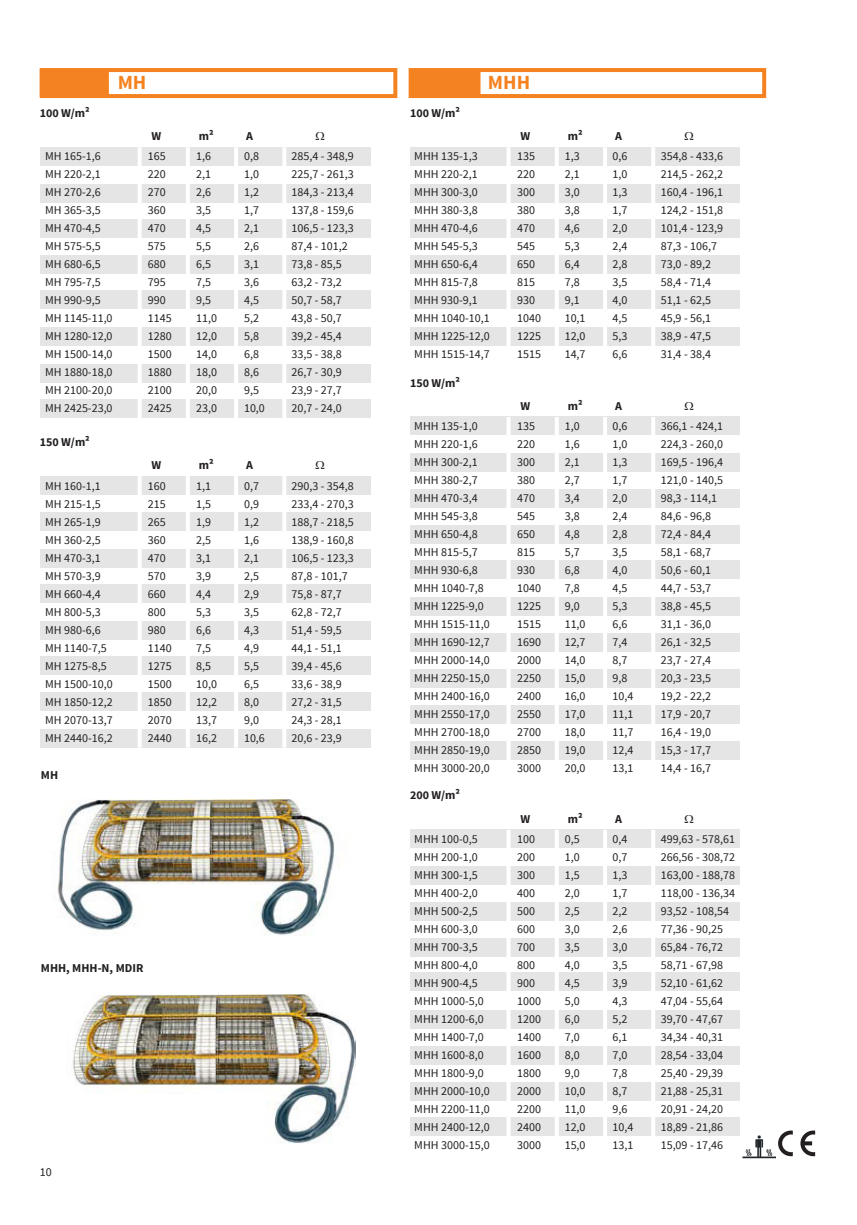
<style>
.page{position:relative;width:857px;height:1225px;background:#fff}
.page>*{position:absolute;margin:0;border:0;box-sizing:border-box;transform-origin:0 0}
.t1{font:700 20px "Source Sans Pro";color:#f58220}
.t2{font:12px/18px "Source Sans Pro";color:#231f20}
.t3{font:700 12px "Source Sans Pro";color:#231f20}
</style>
<div class="page">
<img style="left:72px;top:994px;width:283px;height:150px">
<img style="left:57px;top:800px;width:282px;height:136px">
<div style="left:40px;top:68px;width:357px;height:30px;border:4px solid #f58220"></div>
<div style="left:40px;top:69px;width:69px;height:28px;background:#f58220"></div>
<div style="left:408px;top:68px;width:357px;height:30px;border:4px solid #f58220"></div>
<div style="left:411px;top:69px;width:69px;height:28px;background:#f58220"></div>
<img style="left:742px;top:1135px;width:33px;height:23px">
<svg style="left:778px;top:1130px;width:14px;height:26px"></svg>
<svg style="left:800px;top:1130px;width:14px;height:26px"></svg>
<h1 class="t1" style="left:118px;top:69px;width:30px">MH</h1>
<h1 class="t1" style="left:487px;top:69px;width:44px">MHH</h1>
<p class="t3" style="left:40px;top:105px;width:52px">100 W/m²</p>
<p class="t2" style="left:45px;top:147px;width:69px">MH 165-1,6<br>MH 220-2,1<br>MH 270-2,6<br>MH 365-3,5<br>MH 470-4,5<br>MH 575-5,5<br>MH 680-6,5<br>MH 795-7,5<br>MH 990-9,5<br>MH 1145-11,0<br>MH 1280-12,0<br>MH 1500-14,0<br>MH 1880-18,0<br>MH 2100-20,0<br>MH 2425-23,0</p>
<p class="t2" style="left:564px;top:147px;width:22px">1,3<br>2,1<br>3,0<br>3,8<br>4,6<br>5,3<br>6,4<br>7,8<br>9,1<br>10,1<br>12,0<br>14,7</p>
<p class="t2" style="left:612px;top:147px;width:16px;text-align:justify">0,6<br>1,0<br>1,3<br>1,7<br>2,0<br>2,4<br>2,8<br>3,5<br>4,0<br>4,5<br>5,3<br>6,6</p>
<p class="t2" style="left:660px;top:147px;width:64px">354,8 - 433,6<br>214,5 - 262,2<br>160,4 - 196,1<br>124,2 - 151,8<br>101,4 - 123,9<br>87,3 - 106,7<br>73,0 - 89,2<br>58,4 - 71,4<br>51,1 - 62,5<br>45,9 - 56,1<br>38,9 - 47,5<br>31,4 - 38,4</p>
<p class="t3" style="left:410px;top:105px;width:52px">100 W/m²</p>
<p class="t2" style="left:414px;top:147px;width:77px">MHH 135-1,3<br>MHH 220-2,1<br>MHH 300-3,0<br>MHH 380-3,8<br>MHH 470-4,6<br>MHH 545-5,3<br>MHH 650-6,4<br>MHH 815-7,8<br>MHH 930-9,1<br>MHH 1040-10,1<br>MHH 1225-12,0<br>MHH 1515-14,7</p>
<p class="t3" style="left:151px;top:128px;width:11px">W</p>
<p class="t3" style="left:199px;top:128px;width:16px">m²</p>
<p class="t3" style="left:246px;top:128px;width:8px">A</p>
<p class="t3" style="left:520px;top:128px;width:11px">W</p>
<p class="t3" style="left:567px;top:128px;width:16px">m²</p>
<p class="t3" style="left:614px;top:128px;width:8px">A</p>
<p class="t2" style="left:148px;top:147px;width:25px">165<br>220<br>270<br>360<br>470<br>575<br>680<br>795<br>990<br>1145<br>1280<br>1500<br>1880<br>2100<br>2425</p>
<p class="t2" style="left:196px;top:147px;width:22px">1,6<br>2,1<br>2,6<br>3,5<br>4,5<br>5,5<br>6,5<br>7,5<br>9,5<br>11,0<br>12,0<br>14,0<br>18,0<br>20,0<br>23,0</p>
<p class="t2" style="left:244px;top:147px;width:22px">0,8<br>1,0<br>1,2<br>1,7<br>2,1<br>2,6<br>3,1<br>3,6<br>4,5<br>5,2<br>5,8<br>6,8<br>8,6<br>9,5<br>10,0</p>
<p class="t2" style="left:291px;top:147px;width:64px">285,4 - 348,9<br>225,7 - 261,3<br>184,3 - 213,4<br>137,8 - 159,6<br>106,5 - 123,3<br>87,4 - 101,2<br>73,8 - 85,5<br>63,2 - 73,2<br>50,7 - 58,7<br>43,8 - 50,7<br>39,2 - 45,4<br>33,5 - 38,8<br>26,7 - 30,9<br>23,9 - 27,7<br>20,7 - 24,0</p>
<p class="t2" style="left:517px;top:147px;width:25px">135<br>220<br>300<br>380<br>470<br>545<br>650<br>815<br>930<br>1040<br>1225<br>1515</p>
<p class="t3" style="left:410px;top:375px;width:52px">150 W/m²</p>
<p class="t3" style="left:520px;top:398px;width:11px">W</p>
<p class="t3" style="left:567px;top:398px;width:16px">m²</p>
<p class="t3" style="left:614px;top:398px;width:8px">A</p>
<p class="t3" style="left:40px;top:434px;width:52px">150 W/m²</p>
<p class="t2" style="left:45px;top:477px;width:69px">MH 160-1,1<br>MH 215-1,5<br>MH 265-1,9<br>MH 360-2,5<br>MH 470-3,1<br>MH 570-3,9<br>MH 660-4,4<br>MH 800-5,3<br>MH 980-6,6<br>MH 1140-7,5<br>MH 1275-8,5<br>MH 1500-10,0<br>MH 1850-12,2<br>MH 2070-13,7<br>MH 2440-16,2</p>
<p class="t3" style="left:41px;top:767px;width:19px">MH</p>
<p class="t3" style="left:151px;top:458px;width:11px">W</p>
<p class="t3" style="left:199px;top:458px;width:16px">m²</p>
<p class="t3" style="left:246px;top:458px;width:8px">A</p>
<p class="t2" style="left:148px;top:477px;width:25px">160<br>215<br>265<br>360<br>470<br>570<br>660<br>800<br>980<br>1140<br>1275<br>1500<br>1850<br>2070<br>2440</p>
<p class="t2" style="left:196px;top:477px;width:22px">1,1<br>1,5<br>1,9<br>2,5<br>3,1<br>3,9<br>4,4<br>5,3<br>6,6<br>7,5<br>8,5<br>10,0<br>12,2<br>13,7<br>16,2</p>
<p class="t2" style="left:244px;top:477px;width:22px">0,7<br>0,9<br>1,2<br>1,6<br>2,1<br>2,5<br>2,9<br>3,5<br>4,3<br>4,9<br>5,5<br>6,5<br>8,0<br>9,0<br>10,6</p>
<p class="t2" style="left:291px;top:477px;width:64px">290,3 - 354,8<br>233,4 - 270,3<br>188,7 - 218,5<br>138,9 - 160,8<br>106,5 - 123,3<br>87,8 - 101,7<br>75,8 - 87,7<br>62,8 - 72,7<br>51,4 - 59,5<br>44,1 - 51,1<br>39,4 - 45,6<br>33,6 - 38,9<br>27,2 - 31,5<br>24,3 - 28,1<br>20,6 - 23,9</p>
<p class="t3" style="left:41px;top:960px;width:104px">MHH, MHH-N, MDIR</p>
<p class="t2" style="left:40px;top:1162px;width:13px">10</p>
<p class="t2" style="left:414px;top:417px;width:77px">MHH 135-1,0<br>MHH 220-1,6<br>MHH 300-2,1<br>MHH 380-2,7<br>MHH 470-3,4<br>MHH 545-3,8<br>MHH 650-4,8<br>MHH 815-5,7<br>MHH 930-6,8<br>MHH 1040-7,8<br>MHH 1225-9,0<br>MHH 1515-11,0<br>MHH 1690-12,7<br>MHH 2000-14,0<br>MHH 2250-15,0<br>MHH 2400-16,0<br>MHH 2550-17,0<br>MHH 2700-18,0<br>MHH 2850-19,0<br>MHH 3000-20,0</p>
<p class="t3" style="left:410px;top:787px;width:52px">200 W/m²</p>
<p class="t2" style="left:414px;top:830px;width:77px">MHH 100-0,5<br>MHH 200-1,0<br>MHH 300-1,5<br>MHH 400-2,0<br>MHH 500-2,5<br>MHH 600-3,0<br>MHH 700-3,5<br>MHH 800-4,0<br>MHH 900-4,5<br>MHH 1000-5,0<br>MHH 1200-6,0<br>MHH 1400-7,0<br>MHH 1600-8,0<br>MHH 1800-9,0<br>MHH 2000-10,0<br>MHH 2200-11,0<br>MHH 2400-12,0<br>MHH 3000-15,0</p>
<p class="t2" style="left:517px;top:417px;width:25px">135<br>220<br>300<br>380<br>470<br>545<br>650<br>815<br>930<br>1040<br>1225<br>1515<br>1690<br>2000<br>2250<br>2400<br>2550<br>2700<br>2850<br>3000</p>
<p class="t2" style="left:564px;top:417px;width:22px">1,0<br>1,6<br>2,1<br>2,7<br>3,4<br>3,8<br>4,8<br>5,7<br>6,8<br>7,8<br>9,0<br>11,0<br>12,7<br>14,0<br>15,0<br>16,0<br>17,0<br>18,0<br>19,0<br>20,0</p>
<p class="t2" style="left:612px;top:417px;width:22px">0,6<br>1,0<br>1,3<br>1,7<br>2,0<br>2,4<br>2,8<br>3,5<br>4,0<br>4,5<br>5,3<br>6,6<br>7,4<br>8,7<br>9,8<br>10,4<br>11,1<br>11,7<br>12,4<br>13,1</p>
<p class="t2" style="left:660px;top:417px;width:64px">366,1 - 424,1<br>224,3 - 260,0<br>169,5 - 196,4<br>121,0 - 140,5<br>98,3 - 114,1<br>84,6 - 96,8<br>72,4 - 84,4<br>58,1 - 68,7<br>50,6 - 60,1<br>44,7 - 53,7<br>38,8 - 45,5<br>31,1 - 36,0<br>26,1 - 32,5<br>23,7 - 27,4<br>20,3 - 23,5<br>19,2 - 22,2<br>17,9 - 20,7<br>16,4 - 19,0<br>15,3 - 17,7<br>14,4 - 16,7</p>
<p class="t3" style="left:520px;top:811px;width:11px">W</p>
<p class="t3" style="left:567px;top:811px;width:16px">m²</p>
<p class="t3" style="left:614px;top:811px;width:8px">A</p>
<p class="t2" style="left:517px;top:830px;width:25px">100<br>200<br>300<br>400<br>500<br>600<br>700<br>800<br>900<br>1000<br>1200<br>1400<br>1600<br>1800<br>2000<br>2200<br>2400<br>3000</p>
<p class="t2" style="left:564px;top:830px;width:22px">0,5<br>1,0<br>1,5<br>2,0<br>2,5<br>3,0<br>3,5<br>4,0<br>4,5<br>5,0<br>6,0<br>7,0<br>8,0<br>9,0<br>10,0<br>11,0<br>12,0<br>15,0</p>
<p class="t2" style="left:612px;top:830px;width:22px">0,4<br>0,7<br>1,3<br>1,7<br>2,2<br>2,6<br>3,0<br>3,5<br>3,9<br>4,3<br>5,2<br>6,1<br>7,0<br>7,8<br>8,7<br>9,6<br>10,4<br>13,1</p>
<p class="t2" style="left:660px;top:830px;width:76px">499,63 - 578,61<br>266,56 - 308,72<br>163,00 - 188,78<br>118,00 - 136,34<br>93,52 - 108,54<br>77,36 - 90,25<br>65,84 - 76,72<br>58,71 - 67,98<br>52,10 - 61,62<br>47,04 - 55,64<br>39,70 - 47,67<br>34,34 - 40,31<br>28,54 - 33,04<br>25,40 - 29,39<br>21,88 - 25,31<br>20,91 - 24,20<br>18,89 - 21,86<br>15,09 - 17,46</p>
</div>
